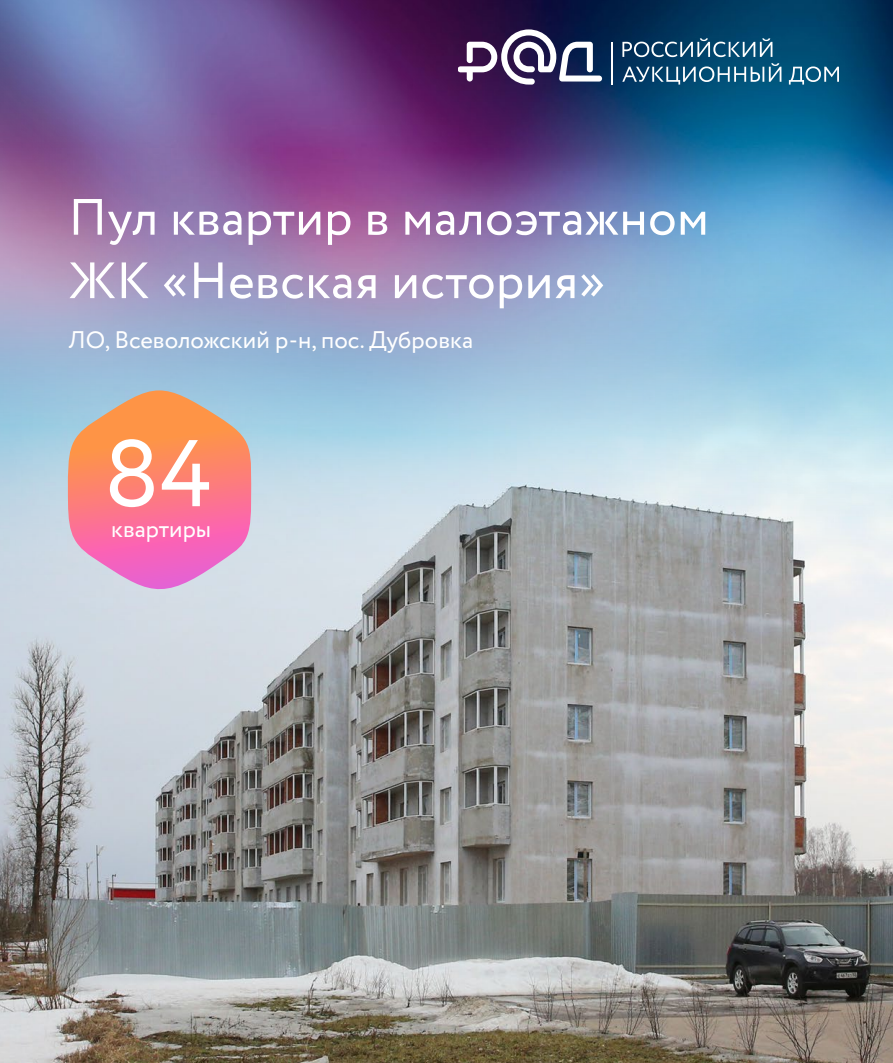
<style>
.page{position:relative;width:893px;height:1063px;background:#fff}
.page>*{position:absolute;margin:0;border:0;box-sizing:border-box;transform-origin:0 0}
.t1{font:94.5px "Circe";color:#fff}
.text_basic{font:51px/63.4px "Circe";letter-spacing:.005em;color:#fff}
.t2{font:24px "Circe";color:#fff}
.t3{font:23.85px "Circe";color:#fff}
</style>
<div class="page">
<img style="left:0;top:0;width:893px;height:1063px">
<svg style="left:68px;top:390px;width:187px;height:213px;background:#ea949a"></svg>
<svg style="left:458px;top:29px;width:144px;height:56px"></svg>
<hr style="left:611px;top:42px;width:2px;height:43px;background:#fff">
<svg style="left:622px;top:38px;width:150px;height:19px;background:#3f6d8a"></svg>
<svg style="left:622px;top:63px;width:159px;height:22px;background:#356d8d"></svg>
<svg style="left:789px;top:66px;width:50px;height:19px"></svg>
<p class="text_basic" style="left:68px;top:187px;width:642px">Пул квартир в малоэтажном<br>ЖК «Невская история»</p>
<p class="t2" style="left:68px;top:324px;width:406px">ЛО, Всеволожский р-н, пос. Дубровка</p>
<p class="t1" style="left:104px;top:411px;width:110px">84</p>
<p class="t3" style="left:111px;top:513px;width:101px">квартиры</p>
</div>
